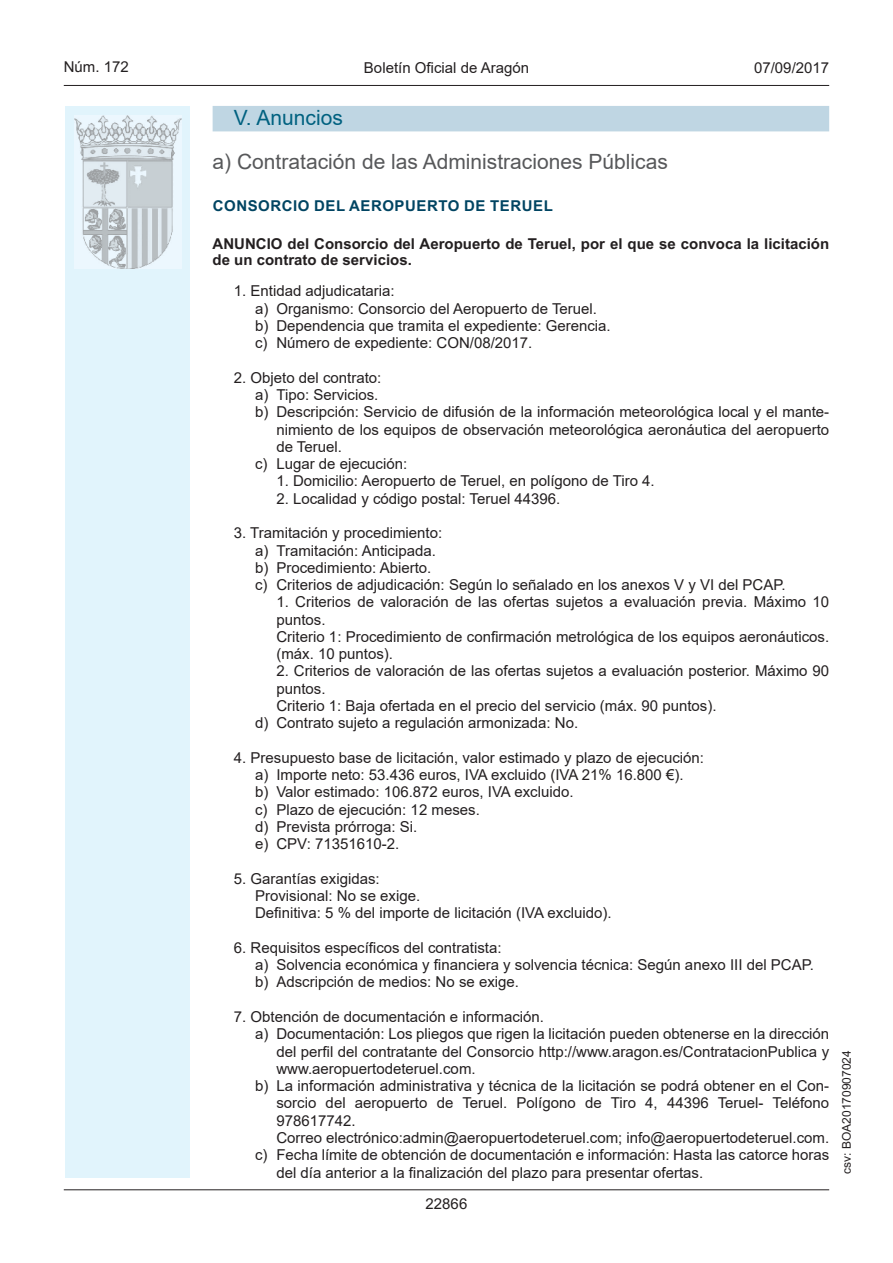
<style>
.page{position:relative;width:893px;height:1263px;background:#fff}
.page>*{position:absolute;margin:0;border:0;box-sizing:border-box;transform-origin:0 0}
.Sub_Seccion{font:21px "Arial";color:#57585a}
.Titulo_sec{font:21px "Arial";color:#006180}
.Sangrado_02{font:15px/17.2px "Arial";color:#231f20}
.inicio_de_parrafo{font:15px "Arial";color:#231f20}
.Titulo_text{font:700 15px/16.5px "Arial";color:#231f20}
.Sangrado_04{font:15px "Arial";color:#231f20}
.emisor_text{font:700 15px "Arial";letter-spacing:.035em;color:#004462}
.estilo_head-c{font:15px "Arial";color:#231f20}
.estilo_head-d{font:15px "Arial MT2";color:#231f20}
.estilo_head-i{font:15px "Arial MT2";color:#231f20}
.numero_pagina{font:15px "Arial MT2";color:#231f20}
.estilo_head-i-2{font:12px "Arial MT2";color:#231f20}
.s1{font-family:"Arial MT2"}
</style>
<div class="page">
<div style="left:65px;top:106px;width:125px;height:1072px;background:#e1f4fc"></div>
<img style="left:75px;top:115px;width:106px;height:153px">
<hr style="left:64px;top:85px;width:765px;height:1px;background:#231f20">
<hr style="left:64px;top:1189px;width:765px;height:1px;background:#231f20">
<div style="left:213px;top:106px;width:616px;height:25px;background:#bfd6e3"></div>
<p class="estilo_head-i" style="left:64px;top:57px;width:67px">Núm. 172</p>
<p class="estilo_head-c" style="left:364px;top:57px;width:167px">Boletín Oficial de Aragón</p>
<p class="estilo_head-d" style="left:754px;top:57px;width:77px">07/09/2017</p>
<p class="Titulo_sec" style="left:234px;top:103px;width:110px">V. Anuncios</p>
<p class="Sub_Seccion" style="left:213px;top:147px;width:457px">a) Contratación de las Administraciones Públicas</p>
<p class="emisor_text" style="left:213px;top:195px;width:341px">CONSORCIO DEL AEROPUERTO DE TERUEL</p>
<p class="Titulo_text" style="left:213px;top:236px;width:618px">ANUNCIO del Consorcio del Aeropuerto de Teruel, por el que se convoca la licitación de un contrato de servicios.</p>
<p class="inicio_de_parrafo" style="left:234px;top:281px;width:162px">1. Entidad adjudicataria:</p>
<p class="Sangrado_02" style="left:255px;top:300px;width:343px">a) Organismo: Consorcio del Aeropuerto de Teruel.</p>
<p class="Sangrado_02" style="left:255px;top:317px;width:357px">b) Dependencia que tramita el expediente: Gerencia.</p>
<p class="Sangrado_02" style="left:255px;top:334px;width:279px">c) Número de expediente: CON/08/2017.</p>
<p class="inicio_de_parrafo" style="left:234px;top:367px;width:149px">2. Objeto del contrato:</p>
<p class="Sangrado_02" style="left:255px;top:386px;width:125px">a) Tipo: Servicios.</p>
<p class="Sangrado_02" style="left:276px;top:403px;width:554px;text-align:justify;text-indent:-21px">b) Descripción: Servicio de difusión de la información meteorológica local y el mante&shy;nimiento de los equipos de observación meteorológica aeronáutica del aeropuerto de Teruel.</p>
<p class="Sangrado_02" style="left:255px;top:455px;width:154px">c) Lugar de ejecución:</p>
<p class="Sangrado_02" style="left:276px;top:472px;width:380px">1. Domicilio: Aeropuerto de Teruel, en polígono de Tiro 4.</p>
<p class="Sangrado_02" style="left:276px;top:490px;width:286px">2. Localidad y código postal: Teruel 44396.</p>
<p class="inicio_de_parrafo" style="left:234px;top:523px;width:210px">3. Tramitación y procedimiento:</p>
<p class="Sangrado_02" style="left:255px;top:541px;width:182px">a) Tramitación: Anticipada.</p>
<p class="Sangrado_02" style="left:255px;top:559px;width:178px">b) Procedimiento: Abierto.</p>
<p class="Sangrado_02" style="left:255px;top:576px;width:532px">c) Criterios de adjudicación: Según lo señalado en los anexos V y VI del PCAP.</p>
<p class="Sangrado_02" style="left:276px;top:593px;width:554px">1. Criterios de valoración de las ofertas sujetos a evaluación previa. Máximo 10 puntos.</p>
<p class="Sangrado_02" style="left:276px;top:628px;width:554px">Criterio 1: Procedimiento de confirmación metrológica de los equipos aeronáuticos. (máx. 10 puntos).</p>
<p class="Sangrado_02" style="left:276px;top:662px;width:554px">2. Criterios de valoración de las ofertas sujetos a evaluación posterior. Máximo 90 puntos.</p>
<p class="Sangrado_02" style="left:276px;top:697px;width:442px">Criterio 1: Baja ofertada en el precio del servicio (máx. 90 puntos).</p>
<p class="Sangrado_02" style="left:255px;top:714px;width:325px">d) Contrato sujeto a regulación armonizada: No.</p>
<p class="inicio_de_parrafo" style="left:234px;top:747px;width:472px">4. Presupuesto base de licitación, valor estimado y plazo de ejecución:</p>
<p class="Sangrado_02" style="left:255px;top:766px;width:430px">a) Importe neto: 53.436 euros, IVA excluido (IVA 21% 16.800 €).</p>
<p class="Sangrado_02" style="left:255px;top:783px;width:320px">b) Valor estimado: 106.872 euros, IVA excluido.</p>
<p class="Sangrado_02" style="left:255px;top:801px;width:226px">c) Plazo de ejecución: 12 meses.</p>
<p class="Sangrado_02" style="left:255px;top:818px;width:164px">d) Prevista prórroga: Si.</p>
<p class="Sangrado_02" style="left:255px;top:835px;width:146px">e) CPV: 71351610-2.</p>
<p class="inicio_de_parrafo" style="left:234px;top:868px;width:147px">5. Garantías exigidas:</p>
<p class="Sangrado_04" style="left:255px;top:885px;width:167px">Provisional: No se exige.</p>
<p class="Sangrado_04" style="left:255px;top:903px;width:358px">Definitiva: 5 % del importe de licitación (IVA excluido).</p>
<p class="inicio_de_parrafo" style="left:234px;top:937px;width:269px">6. Requisitos específicos del contratista:</p>
<p class="Sangrado_02" style="left:255px;top:956px;width:560px">a) Solvencia económica y financiera y solvencia técnica: Según anexo III del PCAP.</p>
<p class="Sangrado_02" style="left:255px;top:973px;width:265px">b) Adscripción de medios: No se exige.</p>
<p class="inicio_de_parrafo" style="left:234px;top:1006px;width:312px">7. Obtención de documentación e información.</p>
<p class="Sangrado_02" style="left:276px;top:1025px;width:554px;text-align:justify;text-indent:-21px">a) Documentación: Los pliegos que rigen la licitación pueden obtenerse en la dirección del perfil del contratante del Consorcio http://www.aragon.es/ContratacionPublica y www.aeropuertodeteruel.com.</p>
<p class="Sangrado_02" style="left:276px;top:1077px;width:554px;text-align:justify;text-indent:-21px">b) La información administrativa y técnica de la licitación se podrá obtener en el Con&shy;sorcio del aeropuerto de Teruel. Polígono de Tiro 4, 44396 Teruel- Teléfono <span class="s1">978617742.</span></p>
<p class="Sangrado_02" style="left:276px;top:1129px;width:554px">Correo electrónico:admin@aeropuertodeteruel.com; info@aeropuertodeteruel.com.</p>
<p class="Sangrado_02" style="left:276px;top:1146px;width:554px;text-indent:-21px">c) Fecha límite de obtención de documentación e información: Hasta las catorce horas del día anterior a la finalización del plazo para presentar ofertas.</p>
<p class="numero_pagina" style="left:426px;top:1193px;width:43px">22866</p>
<p class="estilo_head-i-2" style="left:838px;top:1174px;width:125px;rotate:-90deg">csv: BOA20170907024</p>
</div>
